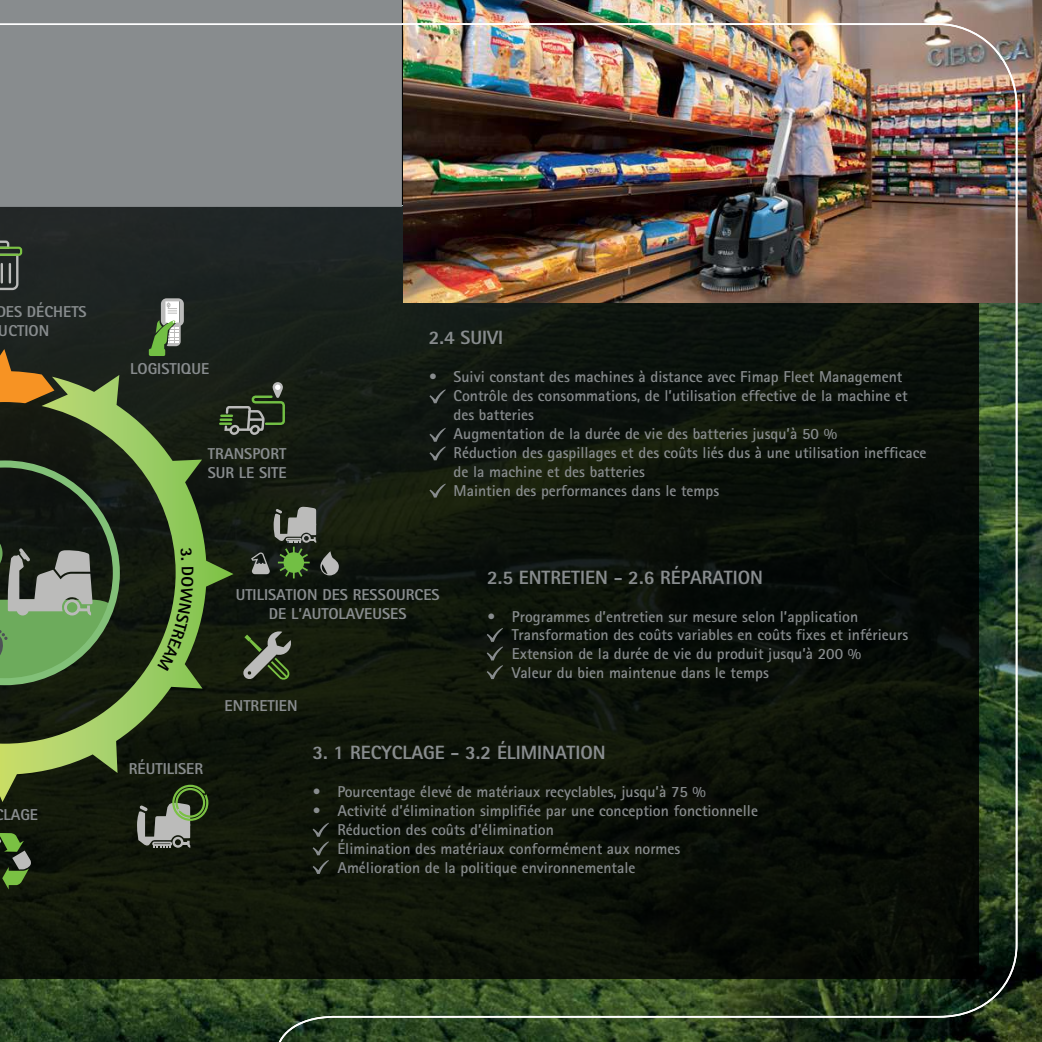
<style>
.page{position:relative;width:1042px;height:1042px;background:#fff}
.page>*{position:absolute;margin:0;border:0;box-sizing:border-box;transform-origin:0 0}
.t1{font:800 19.25px "Rotis Sans Serif Pro";color:#888c8e}
.t2{font:700 15.75px/18.9px "Rotis Sans Serif Pro";color:#888c8e}
.t3{font:800 15.75px/18.9px "Rotis Sans Serif Pro";color:#888c8e}
</style>
<div class="page">
<img style="left:0;top:0;width:1042px;height:1042px">
<svg style="left:429px;top:483px;width:16px;height:14px"></svg>
<svg style="left:429px;top:428px;width:16px;height:32px"></svg>
<svg style="left:429px;top:389px;width:16px;height:14px"></svg>
<svg style="left:313px;top:823px;width:16px;height:51px"></svg>
<svg style="left:487px;top:628px;width:16px;height:51px"></svg>
<svg style="left:180px;top:548px;width:12px;height:12px"></svg>
<svg style="left:158px;top:567px;width:36px;height:104px;background:#689242"></svg>
<p class="t3" style="left:-3px;top:302px;width:92px">DES DÉCHETS<br>UCTION</p>
<p class="t3" style="left:3px;top:804px;width:36px">LAGE</p>
<p class="t3" style="left:130px;top:359px;width:81px">LOGISTIQUE</p>
<p class="t3" style="left:208px;top:444px;width:81px">TRANSPORT<br>SUR LE SITE</p>
<p class="t1" style="left:429px;top:325px;width:76px">2.4 SUIVI</p>
<p class="t2" style="left:453px;top:367px;width:474px;text-indent:-25px">• Suivi constant des machines à distance avec Fimap Fleet Management Contrôle des consommations, de l’utilisation effective de la machine et des batteries<br>Augmentation de la durée de vie des batteries jusqu’à 50 %<br>Réduction des gaspillages et des coûts liés dus à une utilisation inefficace de la machine et des batteries<br>Maintien des performances dans le temps</p>
<p class="t3" style="left:129px;top:759px;width:76px">RÉUTILISER</p>
<p class="t3" style="left:236px;top:585px;width:205px;text-align:center">UTILISATION DES RESSOURCES<br>DE L’AUTOLAVEUSES</p>
<p class="t3" style="left:225px;top:696px;width:74px">ENTRETIEN</p>
<p class="t1" style="left:487px;top:565px;width:277px">2.5 ENTRETIEN - 2.6 RÉPARATION</p>
<p class="t2" style="left:512px;top:606px;width:398px;text-indent:-25px">• Programmes d’entretien sur mesure selon l’application Transformation des coûts variables en coûts fixes et inférieurs Extension de la durée de vie du produit jusqu’à 200 %<br>Valeur du bien maintenue dans le temps</p>
<p class="t1" style="left:313px;top:740px;width:295px">3. 1 RECYCLAGE - 3.2 ÉLIMINATION</p>
<p class="t2" style="left:313px;top:782px;width:395px">• Pourcentage élevé de matériaux recyclables, jusqu’à 75 %</p>
<p class="t2" style="left:337px;top:801px;width:422px;text-indent:-25px">• Activité d’élimination simplifiée par une conception fonctionnelle Réduction des coûts d’élimination<br>Élimination des matériaux conformément aux normes Amélioration de la politique environnementale</p>
</div>
